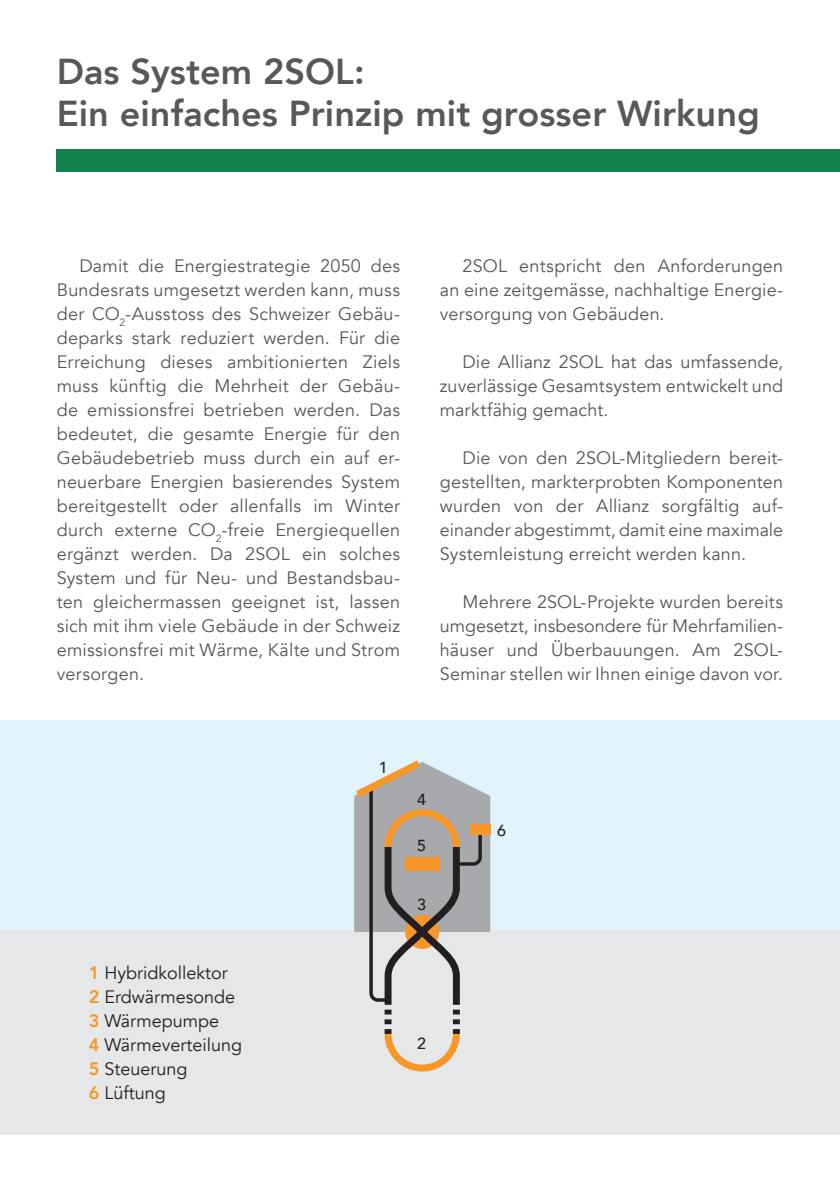
<style>
.page{position:relative;width:840px;height:1191px;background:#fff}
.page>*{position:absolute;margin:0;border:0;box-sizing:border-box;transform-origin:0 0}
.t1{font:800 36px/42px "Avenir LT Com";color:#57585a}
.t2{font:18px/24px "Avenir LT Com";letter-spacing:.01em;color:#57585a;text-align:justify}
.t3{font:18px/24px "Avenir LT Com";color:#231f20}
.t4{font:500 16px "Avenir LT Com";color:#231f20}
.s1{font-weight:800;color:#f79727}
</style>
<div class="page">
<div style="left:57px;top:149px;width:782px;height:22px;background:#12814b"></div>
<div style="left:0;top:930px;width:839px;height:204px;background:#e6e7e9"></div>
<div style="left:0;top:720px;width:839px;height:210px;background:#e1f4fc"></div>
<svg style="left:354px;top:760px;width:136px;height:312px"></svg>
<h1 class="t1" style="left:57px;top:51px;width:704px">Das System 2SOL:<br>Ein einfaches Prinzip mit grosser Wirkung</h1>
<p class="t2" style="left:57px;top:254px;width:345px;text-indent:23px">Damit die Energiestrategie 2050 des Bundesrats umgesetzt werden kann, muss der CO<sub>2</sub>-Ausstoss des Schweizer Gebäu&shy;deparks stark reduziert werden. Für die Erreichung dieses ambitionierten Ziels muss künftig die Mehrheit der Gebäu&shy;de emissionsfrei betrieben werden. Das bedeutet, die gesamte Energie für den Gebäudebetrieb muss durch ein auf er&shy;neuerbare Energien basierendes System bereitgestellt oder allenfalls im Winter durch externe CO<sub>2</sub>-freie Energiequellen ergänzt werden. Da 2SOL ein solches System und für Neu- und Bestandsbau&shy;ten gleichermassen geeignet ist, lassen sich mit ihm viele Gebäude in der Schweiz emissionsfrei mit Wärme, Kälte und Strom versorgen.</p>
<p class="t2" style="left:439px;top:254px;width:345px;text-indent:23px">2SOL entspricht den Anforderungen an eine zeitgemässe, nachhaltige Energie&shy;versorgung von Gebäuden.</p>
<p class="t2" style="left:439px;top:350px;width:345px;text-indent:23px">Die Allianz 2SOL hat das umfassende, zuverlässige Gesamtsystem entwickelt und marktfähig gemacht.</p>
<p class="t2" style="left:439px;top:446px;width:345px;text-indent:23px">Die von den 2SOL-Mitgliedern bereit&shy;gestellten, markterprobten Komponenten wurden von der Allianz sorgfältig auf‑ einander abgestimmt, damit eine maximale Systemleistung erreicht werden kann.</p>
<p class="t2" style="left:439px;top:590px;width:345px;text-indent:23px">Mehrere 2SOL-Projekte wurden bereits umgesetzt, insbesondere für Mehrfamilien‑ häuser und Überbauungen. Am 2SOL-Seminar stellen wir Ihnen einige davon vor.</p>
<p class="t3" style="left:89px;top:961px;width:155px"><span class="s1">1</span> Hybridkollektor<br><span class="s1">2</span> Erdwärmesonde<br><span class="s1">3</span> Wärmepumpe<br><span class="s1">4</span> Wärmeverteilung<br><span class="s1">5</span> Steuerung<br><span class="s1">6</span> Lüftung</p>
<p class="t4" style="left:378px;top:757px;width:10px">1</p>
<p class="t4" style="left:417px;top:789px;width:10px">4</p>
<p class="t4" style="left:417px;top:836px;width:10px">5</p>
<p class="t4" style="left:417px;top:895px;width:10px">3</p>
<p class="t4" style="left:417px;top:1034px;width:10px">2</p>
<p class="t4" style="left:497px;top:820px;width:10px">6</p>
</div>
